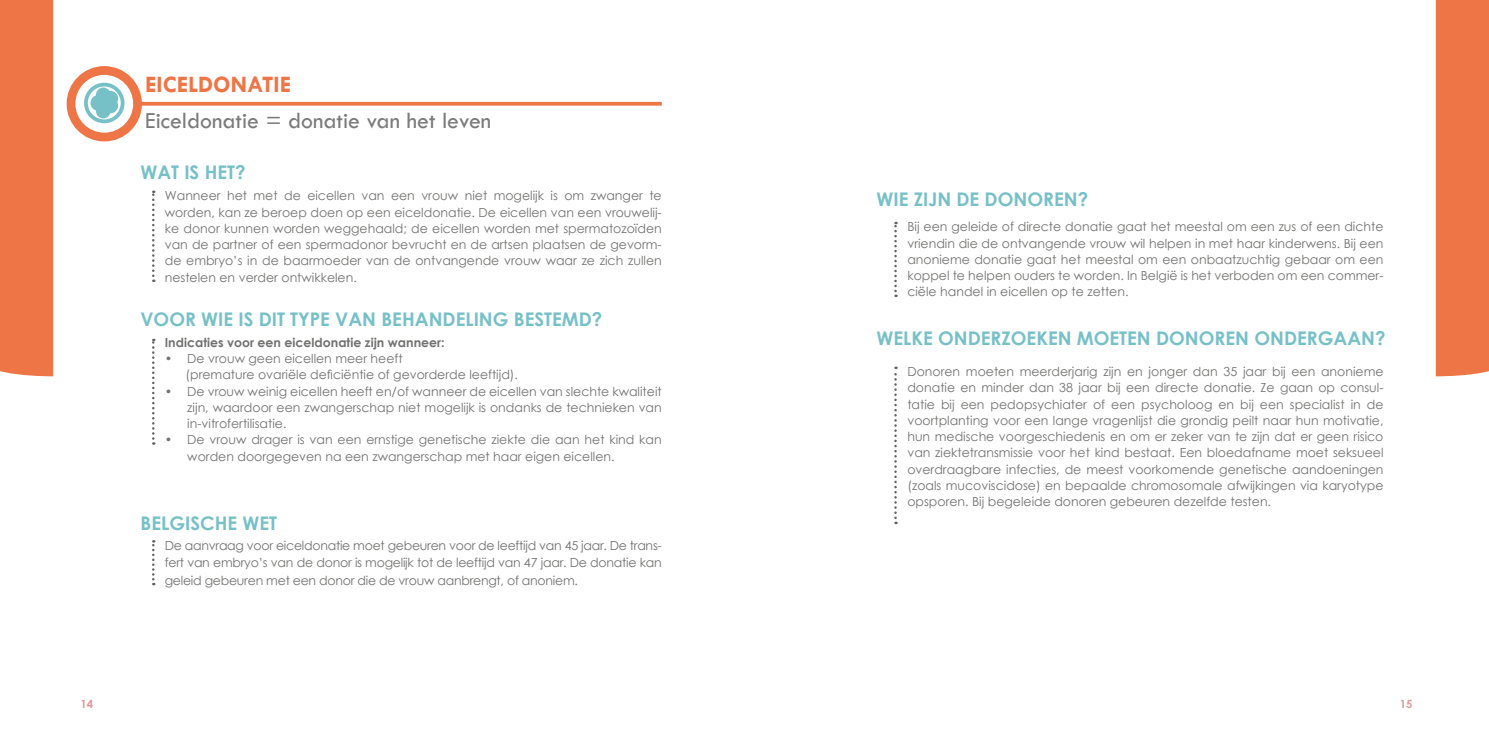
<style>
.page{position:relative;width:1489px;height:745px;background:#fff}
.page>*{position:absolute;margin:0;border:0;box-sizing:border-box;transform-origin:0 0}
.t1{font:23.75px "Tw Cen";color:#7c7b7b}
.t2{font:700 23.75px "Tw Cen";color:#ee7546}
.t3{font:700 18.75px "Century Gothic";color:#76c0c8}
.t4{font:12.5px/16.2px "Century Gothic";color:#727271;text-align:justify}
.t5{font:700 12.5px "Century Gothic";color:#727271}
.t6{font:700 11.25px "Century Gothic";color:#de9a9a}
</style>
<div class="page">
<svg style="left:142px;top:102px;width:519px;height:4px;background:#ef8156"></svg>
<svg style="left:71px;top:70px;width:66px;height:67px"></svg>
<div style="left:67px;top:66px;width:75px;height:75px;border:9px solid #ee7546;border-radius:50%"></div>
<svg style="left:152px;top:190px;width:2px;height:92px"></svg>
<svg style="left:894px;top:222px;width:2px;height:75px"></svg>
<svg style="left:894px;top:366px;width:2px;height:158px"></svg>
<svg style="left:152px;top:338px;width:2px;height:106px"></svg>
<svg style="left:152px;top:540px;width:2px;height:45px"></svg>
<div style="left:84px;top:83px;width:40px;height:40px;border:4px solid #76c0c8;border-radius:50%"></div>
<div style="left:90px;top:95px;width:15px;height:16px;background:#76c0c8;border-radius:50%"></div>
<div style="left:96px;top:87px;width:15px;height:16px;background:#76c0c8;border-radius:50%"></div>
<div style="left:103px;top:98px;width:15px;height:15px;background:#76c0c8;border-radius:50%"></div>
<div style="left:96px;top:103px;width:15px;height:15px;background:#76c0c8;border-radius:50%"></div>
<div style="left:103px;top:91px;width:15px;height:15px;background:#76c0c8;border-radius:50%"></div>
<div style="left:1435px;top:0;width:53px;height:376px;background:#ee7546"></div>
<div style="left:0;top:0;width:53px;height:376px;background:#ee7546"></div>
<h1 class="t2" style="left:145px;top:70px;width:147px">EICELDONATIE</h1>
<h1 class="t1" style="left:145px;top:107px;width:347px">Eiceldonatie = donatie van het leven</h1>
<h2 class="t3" style="left:140px;top:158px;width:106px">WAT IS HET?</h2>
<p class="t4" style="left:165px;top:187px;width:498px">Wanneer het met de eicellen van een vrouw niet mogelijk is om zwanger te worden, kan ze beroep doen op een eiceldonatie. De eicellen van een vrouwelij&shy;ke donor kunnen worden weggehaald; de eicellen worden met spermatozoïden van de partner of een spermadonor bevrucht en de artsen plaatsen de gevorm&shy;de embryo’s in de baarmoeder van de ontvangende vrouw waar ze zich zullen nestelen en verder ontwikkelen.</p>
<h2 class="t3" style="left:140px;top:304px;width:463px">VOOR WIE IS DIT TYPE VAN BEHANDELING BESTEMD?</h2>
<p class="t5" style="left:165px;top:332px;width:281px">Indicaties voor een eiceldonatie zijn wanneer:</p>
<p class="t4" style="left:185px;top:350px;width:334px;text-indent:-21px">• De vrouw geen eicellen meer heeft<br>(premature ovariële deficiëntie of gevorderde leeftijd).</p>
<p class="t4" style="left:187px;top:382px;width:476px;text-indent:-22px">• De vrouw weinig eicellen heeft en/of wanneer de eicellen van slechte kwaliteit zijn, waardoor een zwangerschap niet mogelijk is ondanks de technieken van in-vitrofertilisatie.</p>
<p class="t4" style="left:187px;top:431px;width:476px;text-indent:-22px">• De vrouw drager is van een ernstige genetische ziekte die aan het kind kan worden doorgegeven na een zwangerschap met haar eigen eicellen.</p>
<h2 class="t3" style="left:140px;top:508px;width:138px">BELGISCHE WET</h2>
<p class="t4" style="left:165px;top:535px;width:498px;line-height:17.5px">De aanvraag voor eiceldonatie moet gebeuren voor de leeftijd van 45 jaar. De trans&shy;fert van embryo’s van de donor is mogelijk tot de leeftijd van 47 jaar. De donatie kan geleid gebeuren met een donor die de vrouw aanbrengt, of anoniem.</p>
<h2 class="t3" style="left:876px;top:185px;width:213px">WIE ZIJN DE DONOREN?</h2>
<p class="t4" style="left:907px;top:218px;width:477px">Bij een geleide of directe donatie gaat het meestal om een zus of een dichte vriendin die de ontvangende vrouw wil helpen in met haar kinderwens. Bij een anonieme donatie gaat het meestal om een onbaatzuchtig gebaar om een koppel te helpen ouders te worden. In België is het verboden om een commer&shy;ciële handel in eicellen op te zetten.</p>
<h2 class="t3" style="left:876px;top:323px;width:510px">WELKE ONDERZOEKEN MOETEN DONOREN ONDERGAAN?</h2>
<p class="t4" style="left:907px;top:363px;width:477px">Donoren moeten meerderjarig zijn en jonger dan 35 jaar bij een anonieme donatie en minder dan 38 jaar bij een directe donatie. Ze gaan op consul&shy;tatie bij een pedopsychiater of een psycholoog en bij een specialist in de voortplanting voor een lange vragenlijst die grondig peilt naar hun motivatie, hun medische voorgeschiedenis en om er zeker van te zijn dat er geen risico van ziektetransmissie voor het kind bestaat. Een bloedafname moet seksueel overdraagbare infecties, de meest voorkomende genetische aandoeningen (zoals mucoviscidose) en bepaalde chromosomale afwijkingen via karyotype opsporen. Bij begeleide donoren gebeuren dezelfde testen.</p>
<p class="t6" style="left:80px;top:695px;width:14px">14</p>
<p class="t6" style="left:1399px;top:695px;width:14px">15</p>
</div>
